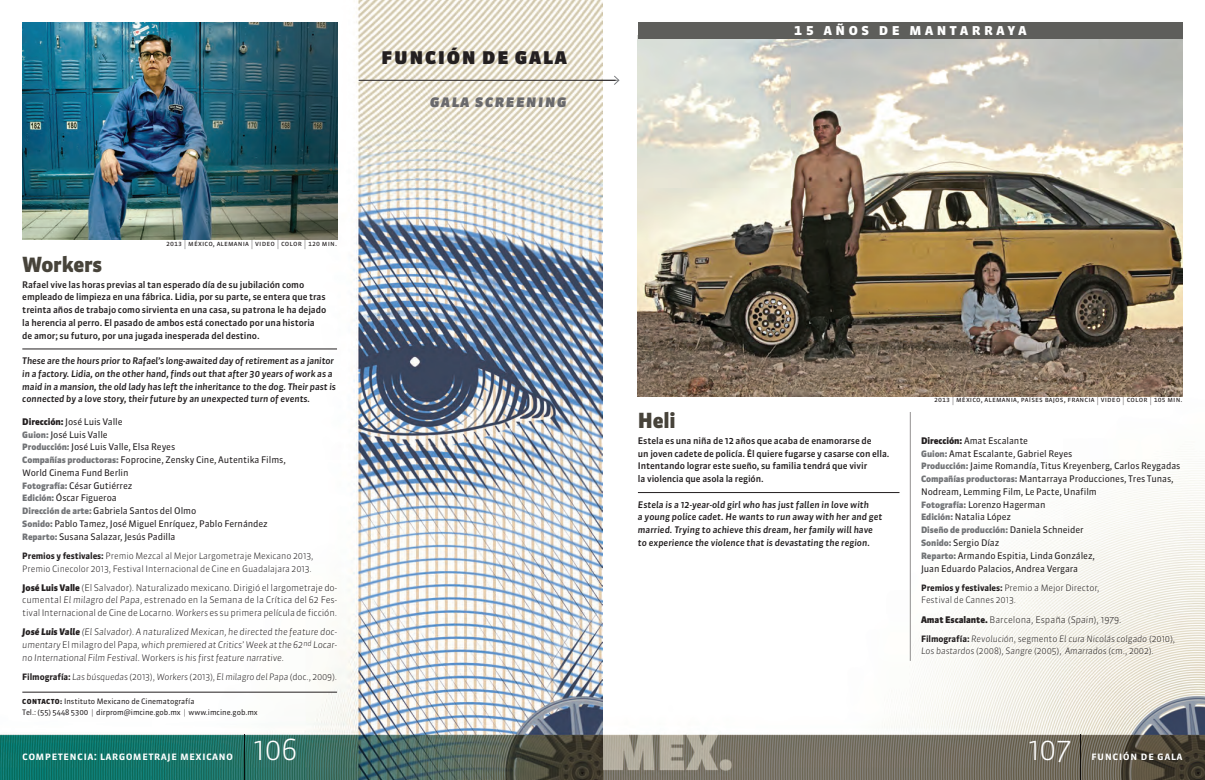
<style>
.page{position:relative;width:1205px;height:780px;background:#fff}
.page>*{position:absolute;margin:0;border:0;box-sizing:border-box;transform-origin:0 0}
.t1{font:300 28.88px "Sanuk";letter-spacing:-.01em;color:#fff}
.Bio-Español{font:23.12px "Sanuk Black SC";letter-spacing:.04em;color:#231f20}
.Título-Español{font:900 20.75px "Sanuk";letter-spacing:-.01em;color:#47433a}
.Bio-Español-2{font:17.38px "Sanuk Black Italic SC";letter-spacing:.05em;color:#69696c}
.t2{font:16.25px "Sanuk Bold SC";letter-spacing:.18em;color:#fff}
.t3{font:11.62px "Sanuk Medium SC";letter-spacing:.02em;color:#fff}
.Cuerpo-Ficha{font:9px/12.8px "Sanuk";letter-spacing:-.01em;color:#231f20}
.Sinop-Español{font:500 9px/12.8px "Sanuk";letter-spacing:-.01em;color:#231f20}
.Sinop-Inglés{font:italic 500 9px/12.8px "Sanuk";letter-spacing:-.005em;color:#231f20}
.t4{font:300 9px/12.8px "Sanuk";letter-spacing:-.015em;color:#231f20;text-align:justify}
.t5{font:italic 300 9px/12.8px "Sanuk";letter-spacing:-.015em;color:#231f20;text-align:justify}
.Cuerpo-Filmo_Fests{font:300 8.75px/12.8px "Sanuk";letter-spacing:-.01em;color:#231f20}
.Cuerpo-Filmo_Fests-2{font:italic 300 8.75px/12.8px "Sanuk";letter-spacing:-.01em;color:#231f20}
.Cuerpo-Ficha-2{font:900 8.75px "Sanuk";letter-spacing:-.01em;color:#727477}
.Línea_Data{font:7.5px "Sanuk Regular SC";letter-spacing:.015em;color:#231f20}
.Cuerpo-Contacto{font:7.5px "Sanuk";letter-spacing:-.005em;color:#231f20}
.s1{font-family:"Sanuk";font-weight:100;font-size:9.75px}
.s2{font-weight:900}
.s3{font-weight:900;font-size:8.75px;color:#727477}
.s4{font-weight:700}
.s5{font-style:italic}
.s6{font-style:normal}
.s7{font-weight:700;font-style:normal}
.s8{font-weight:900;font-size:6.88px}
.s9{font-weight:300}
.s10{font-weight:400;font-size:9px;color:#231f20}
</style>
<div class="page">
<img style="left:0;top:0;width:1205px;height:780px">
<hr style="left:1079px;top:734px;width:1px;height:46px;background:#231f20">
<hr style="left:244px;top:734px;width:1px;height:46px;background:#231f20">
<hr style="left:910px;top:412px;width:1px;height:248px;background:#231f20">
<hr style="left:638px;top:492px;width:261px;height:1px;background:#231f20">
<img style="left:638px;top:39px;width:544px;height:357px">
<div style="left:638px;top:22px;width:544px;height:17px;background:#5e5e5b"></div>
<svg style="left:613px;top:75px;width:7px;height:11px"></svg>
<hr style="left:22px;top:348px;width:315px;height:1px;background:#231f20">
<hr style="left:22px;top:691px;width:315px;height:1px;background:#231f20">
<img style="left:22px;top:22px;width:315px;height:218px">
<hr style="left:359px;top:80px;width:256px;height:1px;background:#231f20">
<p class="Bio-Español" style="left:381px;top:41px;width:188px">función de gala</p>
<p class="Bio-Español-2" style="left:430px;top:90px;width:139px">gala screening</p>
<p class="Línea_Data" style="left:166px;top:239px;width:172px">2013 <span class="s1">|</span> méxico, alemania <span class="s1">|</span> video <span class="s1">|</span> color <span class="s1">|</span> 120 min.</p>
<p class="Título-Español" style="left:22px;top:251px;width:81px">Workers</p>
<p class="Sinop-Español" style="left:22px;top:278px;width:305px">Rafael vive las horas previas al tan esperado día de su jubilación como empleado de limpieza en una fábrica. Lidia, por su parte, se entera que tras treinta años de trabajo como sirvienta en una casa, su patrona le ha dejado</p>
<p class="Sinop-Español" style="left:22px;top:316px;width:294px">la herencia al perro. El pasado de ambos está conectado por una historia</p>
<p class="Sinop-Español" style="left:22px;top:329px;width:239px">de amor; su futuro, por una jugada inesperada del destino.</p>
<p class="Sinop-Inglés" style="left:22px;top:354px;width:315px">These are the hours prior to Rafael’s long-awaited day of retirement as a janitor in a factory. Lidia, on the other hand, finds out that after 30 years of work as a maid in a mansion, the old lady has left the inheritance to the dog. Their past is connected by a love story, their future by an unexpected turn of events.</p>
<p class="Cuerpo-Ficha" style="left:22px;top:415px;width:102px"><span class="s2">Dirección:</span> José Luis Valle</p>
<p class="Cuerpo-Ficha" style="left:22px;top:428px;width:87px"><span class="s3">Guion:</span> José Luis Valle</p>
<p class="Cuerpo-Ficha" style="left:22px;top:440px;width:154px"><span class="s3">Producción:</span> José Luis Valle, Elsa Reyes</p>
<p class="Cuerpo-Ficha" style="left:22px;top:453px;width:265px"><span class="s3">Compañías productoras:</span> Foprocine, Zensky Cine, Autentika Films,</p>
<p class="Cuerpo-Ficha" style="left:22px;top:466px;width:108px">World Cinema Fund Berlin</p>
<p class="Cuerpo-Ficha" style="left:22px;top:479px;width:112px"><span class="s3">Fotografía:</span> César Gutiérrez</p>
<p class="Cuerpo-Ficha" style="left:22px;top:491px;width:96px"><span class="s3">Edición:</span> Óscar Figueroa</p>
<p class="Cuerpo-Ficha" style="left:22px;top:504px;width:175px"><span class="s3">Dirección de arte:</span> Gabriela Santos del Olmo</p>
<p class="Cuerpo-Ficha" style="left:22px;top:517px;width:247px"><span class="s3">Sonido:</span> Pablo Tamez, José Miguel Enríquez, Pablo Fernández</p>
<p class="Cuerpo-Ficha" style="left:22px;top:530px;width:155px"><span class="s3">Reparto:</span> Susana Salazar, Jesús Padilla</p>
<p class="Cuerpo-Filmo_Fests" style="left:22px;top:549px;width:293px"><span class="s4">Premios y festivales:</span> Premio Mezcal al Mejor Largometraje Mexicano 2013,<br>Premio Cinecolor 2013, Festival Internacional de Cine en Guadalajara 2013.</p>
<p class="t4" style="left:22px;top:581px;width:316px"><span class="s2">José Luis Valle</span> (El Salvador). Naturalizado mexicano. Dirigió el largometraje do&shy;cumental <span class="s5">El milagro del Papa</span>, estrenado en la Semana de la Crítica del 62 Fes&shy;tival Internacional de Cine de Locarno. <span class="s5">Workers</span> es su primera película de ficción.</p>
<p class="t5" style="left:22px;top:625px;width:316px"><span class="s2">José Luis Valle</span> (El Salvador). A naturalized Mexican, he directed the feature doc&shy;umentary <span class="s6">El milagro del Papa</span>, which premiered at Critics’ Week at the 62<sup>nd</sup> Locar&shy;no International Film Festival. <span class="s6">Workers</span> is his first feature narrative.</p>
<p class="Cuerpo-Filmo_Fests-2" style="left:22px;top:670px;width:316px"><span class="s7">Filmografía:</span> Las búsquedas <span class="s6">(2013),</span> Workers <span class="s6">(2013),</span> El milagro del Papa <span class="s6">(doc., 2009).</span></p>
<p class="Cuerpo-Contacto" style="left:22px;top:696px;width:174px"><span class="s8">CONTACTO:</span> Instituto Mexicano de Cinematografía</p>
<p class="Cuerpo-Contacto" style="left:22px;top:707px;width:237px">Tel.: (55) 5448 5300 <span class="s9">|</span> dirprom@imcine.gob.mx <span class="s9">|</span> www.imcine.gob.mx</p>
<p class="t2" style="left:793px;top:19px;width:235px">15 años de mantarraya</p>
<p class="Título-Español" style="left:638px;top:407px;width:39px">Heli</p>
<p class="Sinop-Español" style="left:638px;top:434px;width:235px">Estela es una niña de 12 años que acaba de enamorarse de</p>
<p class="Sinop-Español" style="left:638px;top:447px;width:253px">un joven cadete de policía. Él quiere fugarse y casarse con ella.<br>Intentando lograr este sueño, su familia tendrá que vivir</p>
<p class="Sinop-Español" style="left:638px;top:472px;width:127px">la violencia que asola la región.</p>
<p class="Sinop-Inglés" style="left:638px;top:498px;width:233px">Estela is a 12-year-old girl who has just fallen in love with</p>
<p class="Sinop-Inglés" style="left:638px;top:511px;width:246px">a young police cadet. He wants to run away with her and get married. Trying to achieve this dream, her family will have</p>
<p class="Sinop-Inglés" style="left:638px;top:536px;width:233px">to experience the violence that is devastating the region.</p>
<p class="Línea_Data" style="left:934px;top:395px;width:250px">2013 <span class="s1">|</span> méxico, alemania, países bajos, francia <span class="s1">|</span> video <span class="s1">|</span> color <span class="s1">|</span> 105 min.</p>
<p class="Cuerpo-Ficha" style="left:921px;top:434px;width:108px"><span class="s2">Dirección:</span> Amat Escalante</p>
<p class="Cuerpo-Ficha" style="left:921px;top:447px;width:153px"><span class="s3">Guion:</span> Amat Escalante, Gabriel Reyes</p>
<p class="Cuerpo-Ficha" style="left:921px;top:460px;width:261px"><span class="s3">Producción:</span> Jaime Romandía, Titus Kreyenberg, Carlos Reygadas</p>
<p class="Cuerpo-Ficha" style="left:921px;top:472px;width:254px"><span class="s3">Compañías productoras:</span> Mantarraya Producciones, Tres Tunas,<br>Nodream, Lemming Film, Le Pacte, Unafilm</p>
<p class="Cuerpo-Ficha" style="left:921px;top:498px;width:126px"><span class="s3">Fotografía:</span> Lorenzo Hagerman</p>
<p class="Cuerpo-Ficha" style="left:921px;top:511px;width:92px"><span class="s3">Edición:</span> Natalia López</p>
<p class="Cuerpo-Ficha-2" style="left:921px;top:524px;width:164px">Diseño de producción: <span class="s10">Daniela Schneider</span></p>
<p class="Cuerpo-Ficha" style="left:921px;top:536px;width:80px"><span class="s3">Sonido:</span> Sergio Díaz</p>
<p class="Cuerpo-Ficha" style="left:921px;top:549px;width:175px"><span class="s3">Reparto:</span> Armando Espitia, Linda González,</p>
<p class="Cuerpo-Ficha" style="left:921px;top:562px;width:159px">Juan Eduardo Palacios, Andrea Vergara</p>
<p class="Cuerpo-Filmo_Fests" style="left:921px;top:581px;width:180px"><span class="s4">Premios y festivales:</span> Premio a Mejor Director,</p>
<p class="Cuerpo-Filmo_Fests" style="left:921px;top:594px;width:96px">Festival de Cannes 2013.</p>
<p class="t4" style="left:921px;top:613px;width:202px"><span class="s2">Amat Escalante.</span> Barcelona, España (<span class="s5">Spain</span>), 1979.</p>
<p class="Cuerpo-Filmo_Fests-2" style="left:921px;top:632px;width:256px"><span class="s7">Filmografía:</span> Revolución<span class="s6">, segmento</span> El cura Nicolás colgado <span class="s6">(2010),<br></span>Los bastardos <span class="s6">(2008),</span> Sangre <span class="s6">(2005),</span> Amarrados <span class="s6">(cm., 2002).</span></p>
<p class="t3" style="left:22px;top:748px;width:212px">competencia: largometraje mexicano</p>
<p class="t1" style="left:253px;top:731px;width:46px">106</p>
<p class="t1" style="left:1028px;top:731px;width:44px">107</p>
<p class="t3" style="left:1091px;top:748px;width:93px">función de gala</p>
</div>
